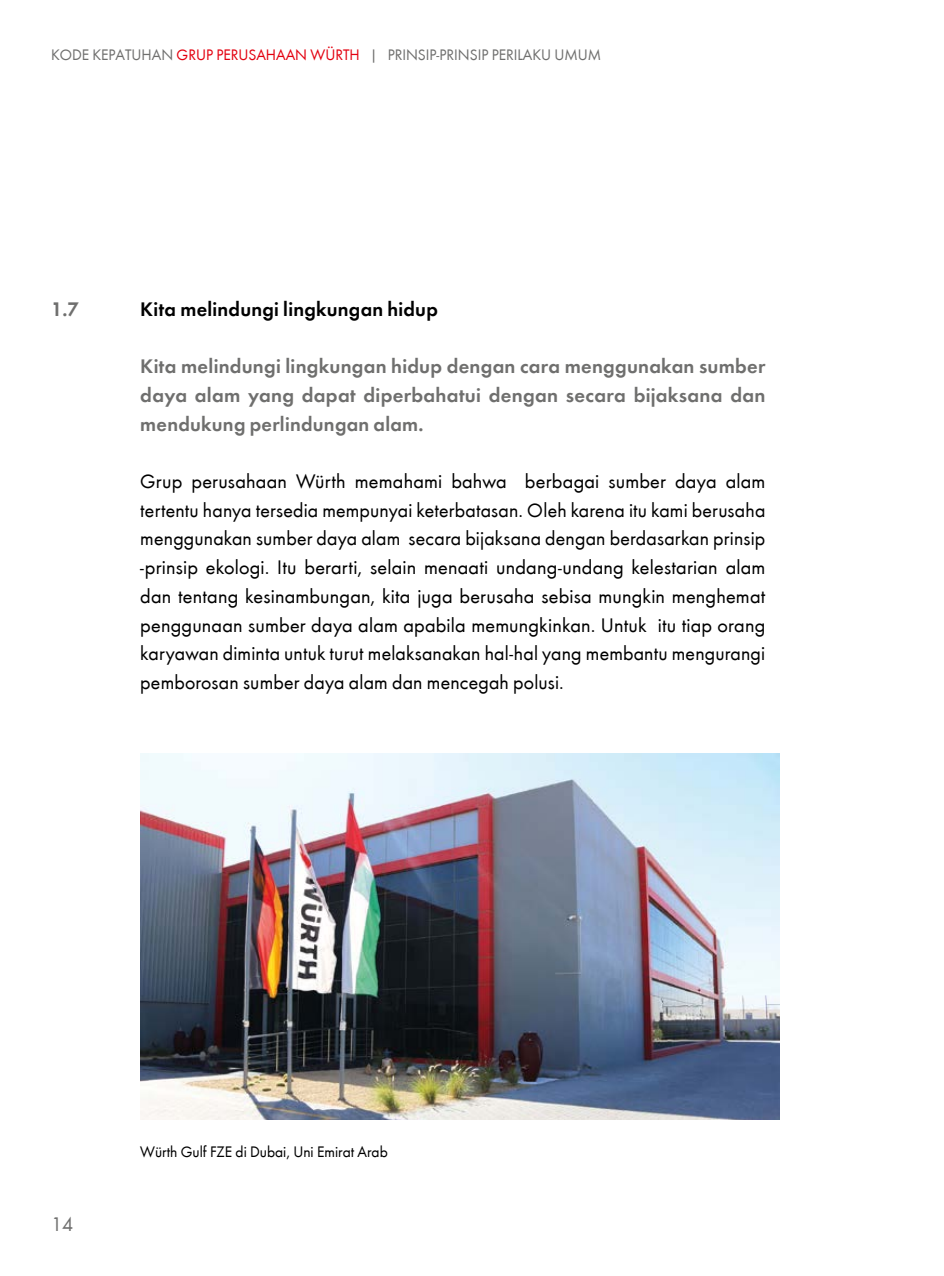
<style>
.page{position:relative;width:944px;height:1276px;background:#fff}
.page>*{position:absolute;margin:0;border:0;box-sizing:border-box;transform-origin:0 0}
.t1{font:20.25px/28.8px "Wuerth";letter-spacing:.005em;color:#000;text-align:justify}
.t2{font:600 20.25px/28.8px "Wuerth";letter-spacing:.015em;color:#6f6f6e;text-align:justify}
.t3{font:600 20.25px "Wuerth";letter-spacing:.015em;color:#000}
.t4{font:20.25px "Wuerth";color:#6f6f6e}
.t5{font:15.75px "Wuerth";color:#6f6f6e}
.t6{font:15.75px "Wuerth";color:#000}
.s1{color:#e3000f}
</style>
<div class="page">
<img style="left:140px;top:754px;width:639px;height:365px">
<p class="t5" style="left:51px;top:44px;width:552px">KODE KEPATUHAN <span class="s1">GRUP PERUSAHAAN WÜRTH</span> | PRINSIP-PRINSIP PERILAKU UMUM</p>
<p class="t2" style="left:51px;top:293px;width:30px">1.7</p>
<p class="t3" style="left:140px;top:294px;width:299px">Kita melindungi lingkungan hidup</p>
<p class="t2" style="left:140px;top:350px;width:627px">Kita melindungi lingkungan hidup dengan cara menggunakan sumber daya alam yang dapat diperbahatui dengan secara bijaksana dan mendukung perlindungan alam.</p>
<p class="t1" style="left:140px;top:466px;width:627px">Grup perusahaan Würth memahami bahwa berbagai sumber daya alam tertentu hanya tersedia mempunyai keterbatasan. Oleh karena itu kami berusaha menggunakan sumber daya alam secara bijaksana dengan berdasarkan prinsip -prinsip ekologi. Itu berarti, selain menaati undang-undang kelestarian alam dan tentang kesinambungan, kita juga berusaha sebisa mungkin menghemat penggunaan sumber daya alam apabila memungkinkan. Untuk itu tiap orang karyawan diminta untuk turut melaksanakan hal-hal yang membantu mengurangi pemborosan sumber daya alam dan mencegah polusi.</p>
<p class="t4" style="left:51px;top:1210px;width:24px">14</p>
<p class="t6" style="left:140px;top:1140px;width:249px">Würth Gulf FZE di Dubai, Uni Emirat Arab</p>
</div>
